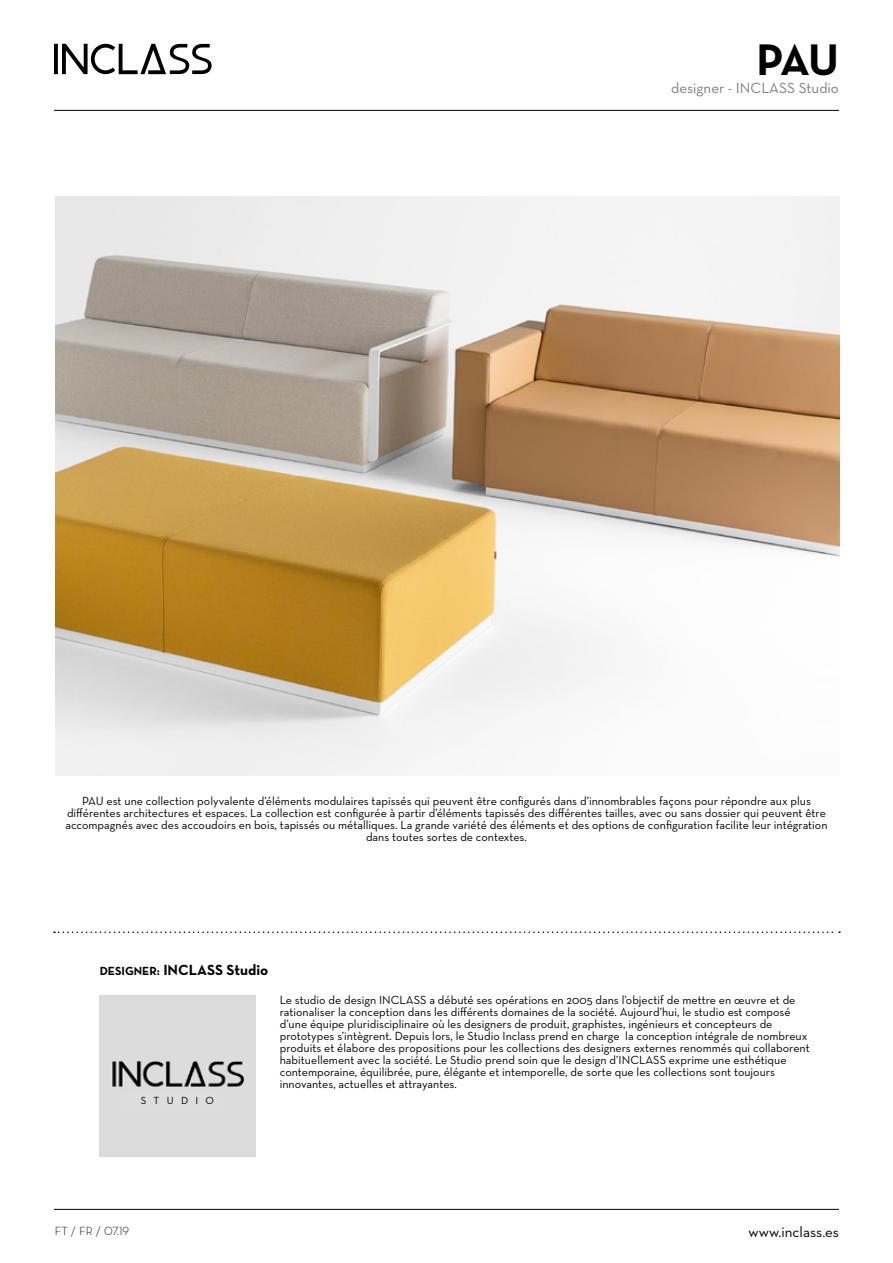
<style>
.page{position:relative;width:893px;height:1263px;background:#fff}
.page>*{position:absolute;margin:0;border:0;box-sizing:border-box;transform-origin:0 0}
.t1{font:700 45px "Neutra Text";color:#000}
.t2{font:700 15px "Neutra Text";color:#000}
.t3{font:15px "Neutra Text";color:#7d7d7d}
.t4{font:15px "Neutra Text";color:#000}
.t5{font:12px/12px "Neutra Text";color:#000}
.t6{font:300 12px "Neutra Text";color:#000}
.t7{font:10.5px "Neutra Text";letter-spacing:.7em;color:#000}
.s1{font-size:12px}
.s2{font-family:"Neutra Text Light Alt";font-weight:400}
</style>
<div class="page">
<img style="left:55px;top:196px;width:785px;height:580px">
<img style="left:100px;top:995px;width:155px;height:162px">
<div style="left:121px;top:1092px;width:100px;height:19px;background:#ddd"></div>
<hr style="left:54px;top:110px;width:785px;height:1px;background:#000">
<hr style="left:54px;top:1209px;width:785px;height:1px;background:#000">
<svg style="left:54px;top:44px;width:158px;height:30px"></svg>
<svg style="left:54px;top:931px;width:786px;height:2px"></svg>
<h1 class="t1" style="left:756px;top:32px;width:84px">PAU</h1>
<p class="t3" style="left:671px;top:79px;width:169px">designer - INCLASS Studio</p>
<p class="t5" style="left:65px;top:795px;width:764px;text-align:center">PAU est une collection polyvalente d’éléments modulaires tapissés qui peuvent être configurés dans d’innombrables façons pour répondre aux plus différentes architectures et espaces. La collection est configurée à partir d’éléments tapissés des différentes tailles, avec ou sans dossier qui peuvent être accompagnés avec des accoudoirs en bois, tapissés ou métalliques. La grande variété des éléments et des options de configuration facilite leur intégration dans toutes sortes de contextes.</p>
<p class="t2" style="left:100px;top:960px;width:170px"><span class="s1">DESIGNER:</span> INCLASS Studio</p>
<p class="t7" style="left:141px;top:1094px;width:75px">STUDIO</p>
<p class="t5" style="left:280px;top:993px;width:531px">Le studio de design INCLASS a débuté ses opérations en 2005 dans l’objectif de mettre en œuvre et de rationaliser la conception dans les différents domaines de la société. Aujourd’hui, le studio est composé d’une équipe pluridisciplinaire où les designers de produit, graphistes, ingénieurs et concepteurs de prototypes s’intègrent. Depuis lors, le Studio Inclass prend en charge la conception intégrale de nombreux produits et élabore des propositions pour les collections des designers externes renommés qui collaborent habituellement avec la société. Le Studio prend soin que le design d’INCLASS exprime une esthétique contemporaine, équilibrée, pure, élégante et intemporelle, de sorte que les collections sont toujours innovantes, actuelles et attrayantes.</p>
<p class="t6" style="left:55px;top:1224px;width:76px">FT / FR / <span class="s2">07.19</span></p>
<p class="t4" style="left:748px;top:1223px;width:92px">www.inclass.es</p>
</div>
